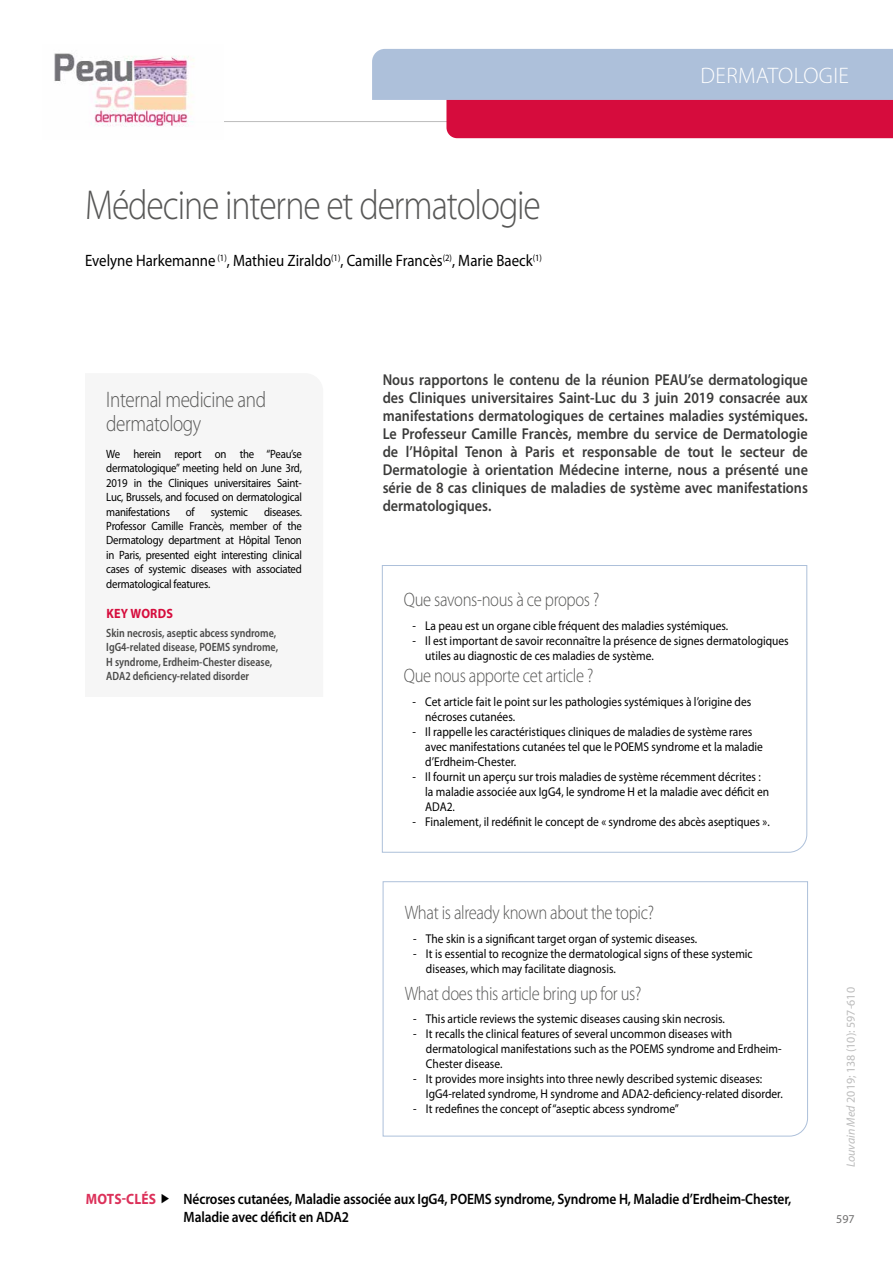
<style>
.page{position:relative;width:893px;height:1263px;background:#fff}
.page>*{position:absolute;margin:0;border:0;box-sizing:border-box;transform-origin:0 0}
.t1{font:300 42px "Myriad Pro";letter-spacing:-.03em;color:#575756;scale:.85 1}
.t2{font:300 22.5px/24px "Myriad Pro";letter-spacing:-.02em;color:#575756;scale:.85 1}
.t3{font:300 22.5px "Myriad Pro";letter-spacing:.02em;color:#fff}
.t4{font:300 19.5px "Myriad Pro";letter-spacing:-.02em;color:#575756;scale:.85 1}
.t5{font:16.5px "Myriad Pro";color:#000;scale:.9 1}
.t6{font:600 15.75px/18px "Myriad Pro";color:#3c3c3b;text-align:justify;scale:.9 1}
.t7{font:600 15px/18px "Myriad Pro";letter-spacing:-.01em;color:#000;scale:.9 1}
.t8{font:700 15px "Myriad Pro";letter-spacing:.01em;color:#dc315a;scale:.9 1}
.t9{font:700 13.5px "Myriad Pro";letter-spacing:.02em;color:#d60d3d;scale:.9 1}
.t10{font:12.75px/15px "Myriad Pro";color:#000;scale:.9 1}
.t11{font:12px/14.4px "Myriad Pro";letter-spacing:-.02em;color:#000;text-align:justify;scale:.9 1}
.t12{font:600 semi-condensed 12px/14.4px "Myriad Pro";color:#4a4a49;scale:.9 1}
.t13{font:12px "Myriad Pro";color:#bcbcbc}
.t14{font:12px "Myriad Pro";color:#706f6f}
.s1{font-style:italic}
</style>
<div class="page">
<hr style="left:85px;top:121px;width:808px;height:1px;background:#bcbcbc">
<svg style="left:372px;top:49px;width:521px;height:89px;background:#c181a2"></svg>
<svg style="left:382px;top:565px;width:425px;height:288px"></svg>
<svg style="left:382px;top:881px;width:426px;height:256px"></svg>
<img style="left:54px;top:53px;width:169px;height:74px">
<h1 class="t1" style="left:85px;top:182px;width:538px">Médecine interne et dermatologie</h1>
<p class="t5" style="left:85px;top:252px;width:509px">Evelyne Harkemanne <sup>(1)</sup>, Mathieu Ziraldo<sup>(1)</sup>, Camille Francès<sup>(2)</sup>, Marie Baeck<sup>(1)</sup></p>
<h2 class="t3" style="left:700px;top:63px;width:150px">DERMATOLOGIE</h2>
<h2 class="t2" style="left:106px;top:388px;width:190px">Internal medicine and dermatology</h2>
<p class="t11" style="left:106px;top:447px;width:219px">We herein report on the “Peau’se dermatologique” meeting held on June 3rd, 2019 in the Cliniques universitaires Saint-Luc, Brussels, and focused on dermatological manifestations</p>
<p class="t11" style="left:186px;top:505px;width:11px">of</p>
<p class="t11" style="left:211px;top:505px;width:43px">systemic</p>
<p class="t11" style="left:106px;top:505px;width:219px;text-indent:158px">diseases.<br>Professor Camille Francès, member of the Dermatology department at Hôpital Tenon in Paris, presented eight interesting clinical cases of systemic diseases with associated dermatological features.</p>
<p class="t9" style="left:106px;top:606px;width:76px">KEY WORDS</p>
<p class="t12" style="left:106px;top:625px;width:192px">Skin necrosis, aseptic abcess syndrome, IgG4-related disease, POEMS syndrome, H syndrome, Erdheim-Chester disease, ADA2 deficiency-related disorder</p>
<p class="t6" style="left:383px;top:371px;width:474px">Nous rapportons le contenu de la réunion PEAU’se dermatologique des Cliniques universitaires Saint-Luc du 3 juin 2019 consacrée aux manifestations dermatologiques de certaines maladies systémiques.<br>Le Professeur Camille Francès, membre du service de Dermatologie de l’Hôpital Tenon à Paris et responsable de tout le secteur de Dermatologie à orientation Médecine interne, nous a présenté une série de 8 cas cliniques de maladies de système avec manifestations dermatologiques.</p>
<h3 class="t4" style="left:404px;top:589px;width:231px">Que savons-nous à ce propos ?</h3>
<p class="t10" style="left:412px;top:618px;width:352px">- La peau est un organe cible fréquent des maladies systémiques.</p>
<p class="t10" style="left:425px;top:633px;width:405px;text-indent:-13px">- Il est important de savoir reconnaître la présence de signes dermatologiques utiles au diagnostic de ces maladies de système.</p>
<h3 class="t4" style="left:404px;top:665px;width:224px">Que nous apporte cet article ?</h3>
<p class="t10" style="left:425px;top:694px;width:364px;text-indent:-13px">- Cet article fait le point sur les pathologies systémiques à l’origine des nécroses cutanées.</p>
<p class="t10" style="left:425px;top:724px;width:377px;text-indent:-13px">- Il rappelle les caractéristiques cliniques de maladies de système rares avec manifestations cutanées tel que le POEMS syndrome et la maladie d’Erdheim-Chester.</p>
<p class="t10" style="left:425px;top:769px;width:384px;text-indent:-13px">- Il fournit un aperçu sur trois maladies de système récemment décrites : la maladie associée aux IgG4, le syndrome H et la maladie avec déficit en<br>ADA2.</p>
<p class="t10" style="left:412px;top:814px;width:398px">- Finalement, il redéfinit le concept de « syndrome des abcès aseptiques ».</p>
<h3 class="t4" style="left:405px;top:902px;width:295px">What is already known about the topic?</h3>
<p class="t10" style="left:413px;top:931px;width:317px">- The skin is a significant target organ of systemic diseases.</p>
<p class="t10" style="left:426px;top:946px;width:365px;text-indent:-13px">- It is essential to recognize the dermatological signs of these systemic diseases, which may facilitate diagnosis.</p>
<h3 class="t4" style="left:405px;top:982px;width:280px">What does this article bring up for us?</h3>
<p class="t10" style="left:413px;top:1011px;width:348px">- This article reviews the systemic diseases causing skin necrosis.</p>
<p class="t10" style="left:426px;top:1026px;width:397px;text-indent:-13px">- It recalls the clinical features of several uncommon diseases with dermatological manifestations such as the POEMS syndrome and Erdheim-<br>Chester disease.</p>
<p class="t10" style="left:426px;top:1071px;width:398px;text-indent:-13px">- It provides more insights into three newly described systemic diseases:<br>IgG4-related syndrome, H syndrome and ADA2-deficiency-related disorder.</p>
<p class="t10" style="left:413px;top:1101px;width:297px">- It redefines the concept of “aseptic abcess syndrome”</p>
<p class="t8" style="left:86px;top:1191px;width:79px">MOTS-CLÉS</p>
<p class="t7" style="left:184px;top:1190px;width:677px">Nécroses cutanées, Maladie associée aux IgG4, POEMS syndrome, Syndrome H, Maladie d’Erdheim-Chester,<br>Maladie avec déficit en ADA2</p>
<p class="t13" style="left:844px;top:1167px;width:181px;rotate:-90deg"><span class="s1">Louvain Med</span> 2019; 138 (10): 597-610</p>
<p class="t14" style="left:836px;top:1212px;width:20px">597</p>
</div>
